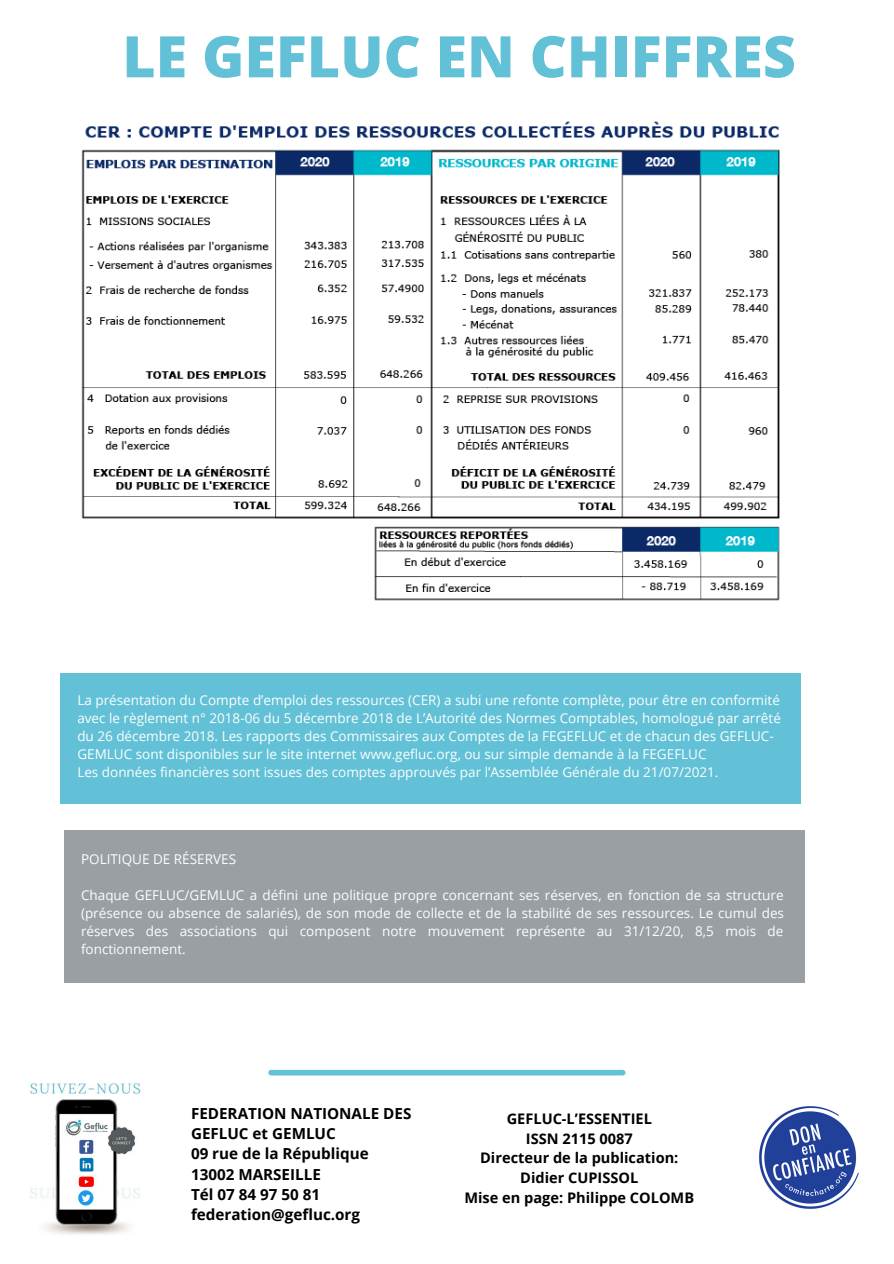
<style>
.page{position:relative;width:894px;height:1264px;background:#fff}
.page>*{position:absolute;margin:0;border:0;box-sizing:border-box;transform-origin:0 0}
.t1{font:800 57.3px "Open Sans";color:#62c1d6}
.t2{font:700 15.15px/20.2px "Open Sans";color:#000}
.t3{font:700 14.55px/20px "Open Sans";color:#000;text-align:center}
.t4{font:13.5px/18px "Open Sans";color:#fcfefe;text-align:justify}
</style>
<div class="page">
<img style="left:759px;top:1106px;width:100px;height:103px">
<div style="left:271px;top:1069px;width:351px;height:6px;background:#62c1d6"></div>
<img style="left:30px;top:1083px;width:111px;height:152px">
<div style="left:64px;top:830px;width:740px;height:152px;background:#9a9fa3"></div>
<img style="left:81px;top:121px;width:699px;height:480px">
<div style="left:61px;top:673px;width:739px;height:130px;background:#62c1d6"></div>
<p class="t1" style="left:122px;top:16px;width:675px">LE GEFLUC EN CHIFFRES</p>
<p class="t4" style="left:77px;top:690px;width:704px;text-align:left">La présentation du Compte d’emploi des ressources (CER) a subi une refonte complète, pour être en conformité avec le règlement n° 2018-06 du 5 décembre 2018 de L’Autorité des Normes Comptables, homologué par arrêté du 26 décembre 2018. Les rapports des Commissaires aux Comptes de la FEGEFLUC et de chacun des GEFLUC-GEMLUC sont disponibles sur le site internet www.gefluc.org, ou sur simple demande à la FEGEFLUC</p>
<p class="t4" style="left:77px;top:762px;width:642px">Les données financières sont issues des comptes approuvés par l’Assemblée Générale du 21/07/2021.</p>
<p class="t4" style="left:81px;top:849px;width:156px">POLITIQUE DE RÉSERVES</p>
<p class="t4" style="left:81px;top:885px;width:704px">Chaque GEFLUC/GEMLUC a défini une politique propre concernant ses réserves, en fonction de sa structure (présence ou absence de salariés), de son mode de collecte et de la stabilité de ses ressources. Le cumul des réserves des associations qui composent notre mouvement représente au 31/12/20, 8,5 mois de fonctionnement.</p>
<p class="t2" style="left:191px;top:1102px;width:222px">FEDERATION NATIONALE DES<br>GEFLUC et GEMLUC</p>
<p class="t2" style="left:191px;top:1143px;width:179px">09 rue de la République</p>
<p class="t2" style="left:191px;top:1163px;width:131px">13002 MARSEILLE</p>
<p class="t2" style="left:191px;top:1183px;width:130px">Tél 07 84 97 50 81</p>
<p class="t2" style="left:191px;top:1203px;width:170px">federation@gefluc.org</p>
<p class="t3" style="left:506px;top:1107px;width:147px">GEFLUC-L’ESSENTIEL</p>
<p class="t3" style="left:525px;top:1127px;width:108px">ISSN 2115 0087</p>
<p class="t3" style="left:480px;top:1147px;width:200px">Directeur de la publication:<br>Didier CUPISSOL</p>
<p class="t3" style="left:464px;top:1187px;width:231px">Mise en page: Philippe COLOMB</p>
</div>
